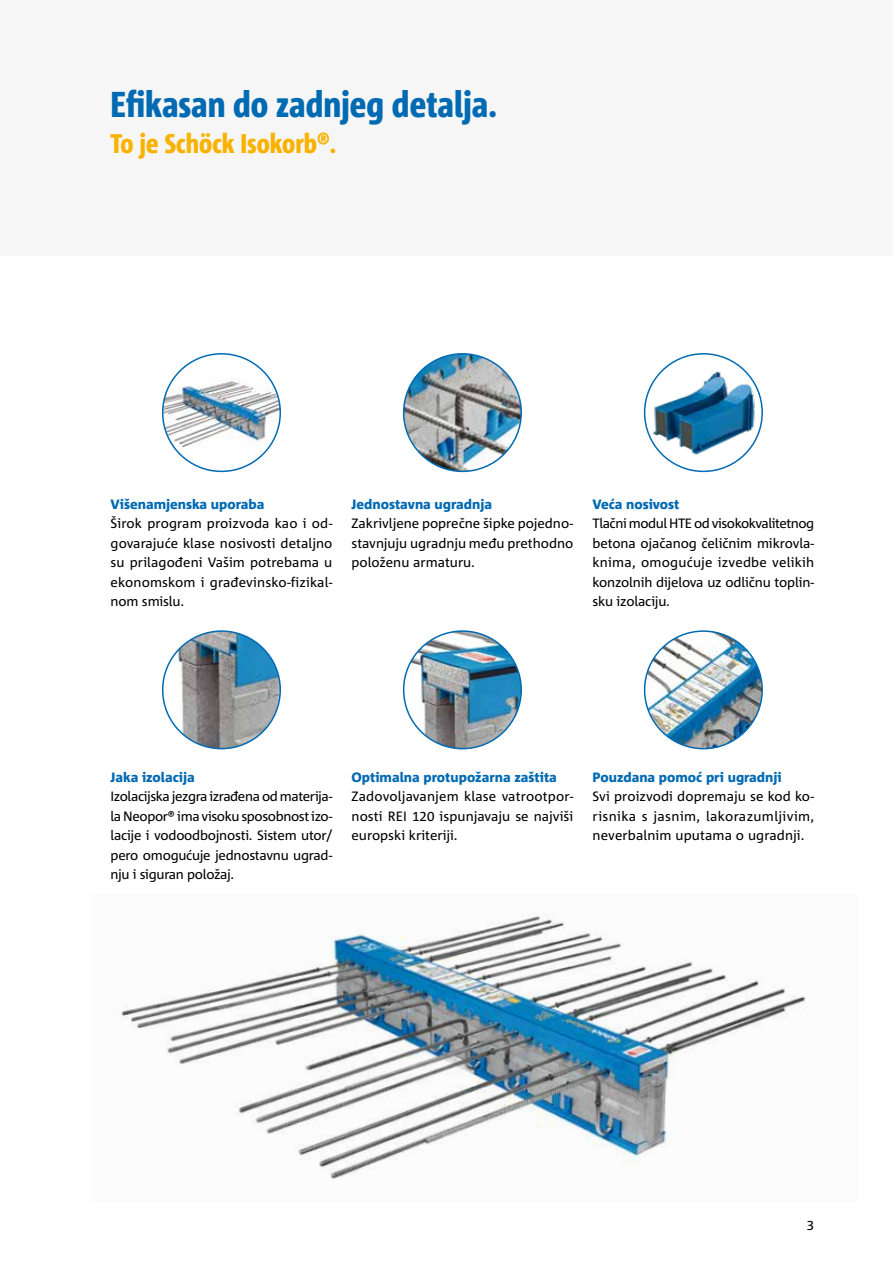
<style>
.page{position:relative;width:893px;height:1263px;background:#fff}
.page>*{position:absolute;margin:0;border:0;box-sizing:border-box;transform-origin:0 0}
.t1{font:800 condensed 36px "Corpid Schoeck";color:#006ab3}
.t2{font:800 condensed 27px "Corpid Schoeck";color:#f9b200}
.t3{font:13.5px/19.5px "Corpid Schoeck";color:#000;text-align:justify}
.t4{font:800 13.5px "Corpid Schoeck";color:#006ab3}
</style>
<div class="page">
<div style="left:0;top:0;width:893px;height:255px;background:#f6f6f6"></div>
<img style="left:163px;top:354px;width:117px;height:117px;border-radius:59px">
<div style="left:162px;top:353px;width:119px;height:119px;border:2px solid #006ab3;border-radius:50%"></div>
<img style="left:651px;top:366px;width:108px;height:91px">
<div style="left:644px;top:353px;width:119px;height:119px;border:2px solid #006ab3;border-radius:50%"></div>
<img style="left:404px;top:354px;width:117px;height:117px;border-radius:59px">
<div style="left:403px;top:353px;width:119px;height:119px;border:2px solid #006ab3;border-radius:50%"></div>
<img style="left:117px;top:913px;width:689px;height:266px">
<img style="left:404px;top:631px;width:117px;height:118px;border-radius:59px">
<div style="left:403px;top:630px;width:119px;height:119px;border:2px solid #006ab3;border-radius:50%"></div>
<img style="left:645px;top:631px;width:117px;height:118px;border-radius:59px">
<div style="left:644px;top:630px;width:119px;height:119px;border:2px solid #006ab3;border-radius:50%"></div>
<img style="left:163px;top:631px;width:117px;height:118px;border-radius:59px">
<div style="left:162px;top:630px;width:119px;height:119px;border:2px solid #006ab3;border-radius:50%"></div>
<h1 class="t1" style="left:111px;top:82px;width:388px">Efikasan do zadnjeg detalja.</h1>
<h2 class="t2" style="left:111px;top:127px;width:227px">To je Schöck Isokorb®.</h2>
<p class="t4" style="left:111px;top:495px;width:155px">Višenamjenska uporaba</p>
<p class="t3" style="left:111px;top:513px;width:223px">Širok program proizvoda kao i od&shy;govarajuće klase nosivosti detaljno su prilagođeni Vašim potrebama u ekonomskom i građevinsko-fizikal&shy;nom smislu.</p>
<p class="t4" style="left:351px;top:495px;width:142px">Jednostavna ugradnja</p>
<p class="t3" style="left:351px;top:513px;width:223px">Zakrivljene poprečne šipke pojedno&shy;stavnjuju ugradnju među prethodno položenu armaturu.</p>
<p class="t4" style="left:592px;top:495px;width:89px">Veća nosivost</p>
<p class="t3" style="left:592px;top:513px;width:223px">Tlačni modul HTE od visokokvalitetnog betona ojačanog čeličnim mikrovla&shy;knima, omogućuje izvedbe velikih konzolnih dijelova uz odličnu toplin&shy;sku izolaciju.</p>
<p class="t4" style="left:111px;top:768px;width:86px">Jaka izolacija</p>
<p class="t3" style="left:111px;top:786px;width:223px">Izolacijska jezgra izrađena od materija&shy;la Neopor® ima visoku sposobnost izo&shy;lacije i vodoodbojnosti. Sistem utor/ pero omogućuje jednostavnu ugrad&shy;nju i siguran položaj.</p>
<p class="t4" style="left:351px;top:768px;width:207px">Optimalna protupožarna zaštita</p>
<p class="t3" style="left:351px;top:786px;width:223px">Zadovoljavanjem klase vatrootpor&shy;nosti REI 120 ispunjavaju se najviši europski kriteriji.</p>
<p class="t4" style="left:592px;top:768px;width:191px">Pouzdana pomoć pri ugradnji</p>
<p class="t3" style="left:592px;top:786px;width:223px">Svi proizvodi dopremaju se kod ko&shy;risnika s jasnim, lakorazumljivim, neverbalnim uputama o ugradnji.</p>
<p class="t3" style="left:807px;top:1215px;width:9px">3</p>
</div>
